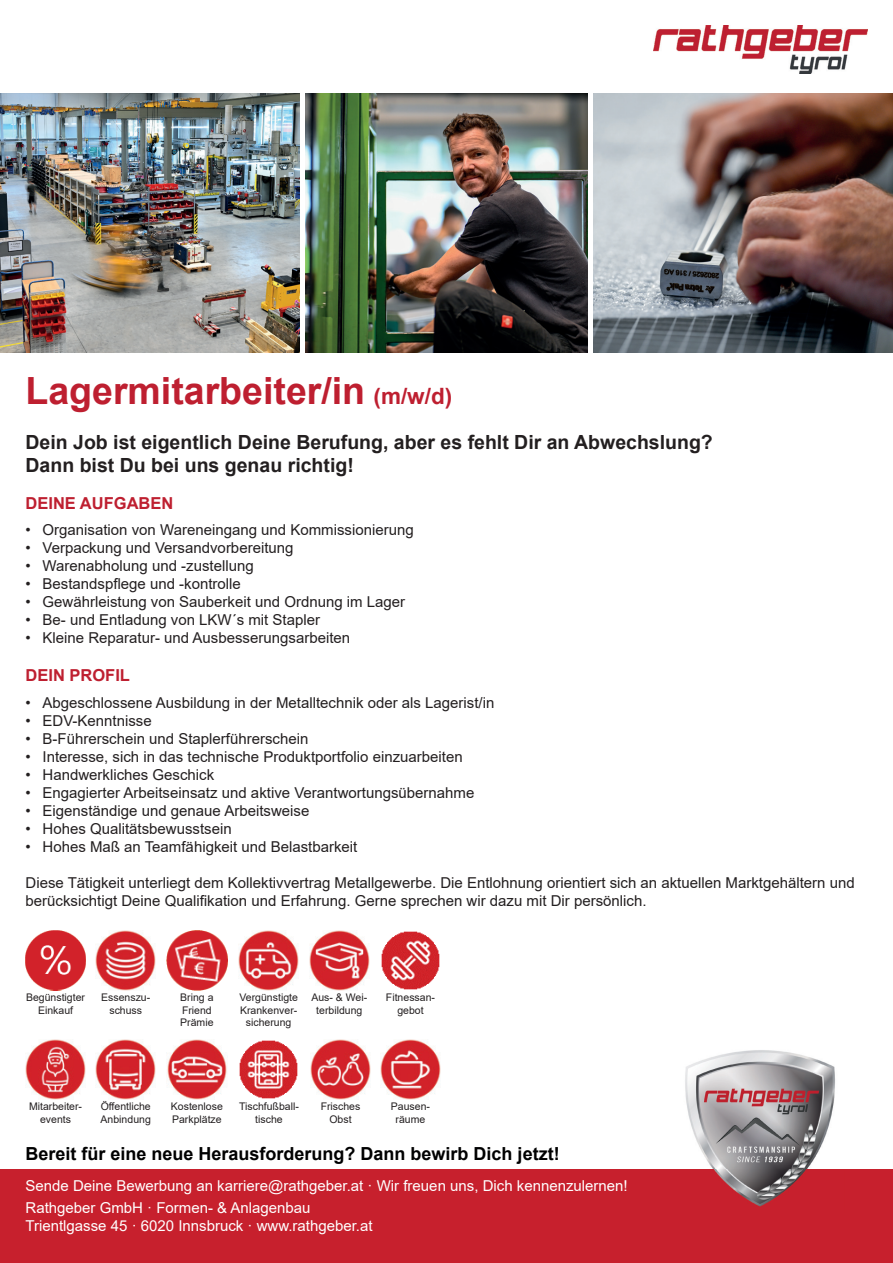
<style>
.page{position:relative;width:893px;height:1263px;background:#fff}
.page>*{position:absolute;margin:0;border:0;box-sizing:border-box;transform-origin:0 0}
.t1{font:700 37.5px "Arial";color:#be1f30}
.t2{font:700 19.5px/23.4px "Arial";color:#231f20}
.t3{font:700 18px "Arial";color:#000001}
.t4{font:700 16.5px "Arial";color:#be1f30}
.t5{font:15px/18px "Arial";color:#231f20}
.t6{font:15px/22.2px "Arial";color:#fff}
.t7{font:10.5px/12.6px "Arial";color:#231f20;text-align:center}
.s1{font-size:22.5px}
</style>
<div class="page">
<div style="left:0;top:1169px;width:893px;height:94px;background:#c7202d"></div>
<img style="left:653px;top:26px;width:214px;height:47px">
<img style="left:685px;top:1050px;width:150px;height:157px">
<img style="left:26px;top:930px;width:60px;height:60px">
<img style="left:96px;top:930px;width:60px;height:60px">
<img style="left:167px;top:930px;width:60px;height:60px">
<img style="left:239px;top:1040px;width:59px;height:59px">
<img style="left:309px;top:930px;width:60px;height:60px">
<img style="left:381px;top:931px;width:59px;height:59px">
<img style="left:26px;top:1039px;width:60px;height:60px">
<img style="left:96px;top:1039px;width:60px;height:60px">
<img style="left:167px;top:1039px;width:60px;height:60px">
<img style="left:239px;top:930px;width:60px;height:60px">
<img style="left:310px;top:1039px;width:61px;height:60px">
<img style="left:380px;top:1039px;width:61px;height:60px">
<img style="left:0;top:93px;width:299px;height:260px">
<img style="left:305px;top:93px;width:283px;height:260px">
<img style="left:594px;top:93px;width:299px;height:260px">
<h1 class="t1" style="left:26px;top:365px;width:428px">Lagermitarbeiter/in <span class="s1">(m/w/d)</span></h1>
<h2 class="t2" style="left:26px;top:431px;width:689px">Dein Job ist eigentlich Deine Berufung, aber es fehlt Dir an Abwechslung?<br>Dann bist Du bei uns genau richtig!</h2>
<p class="t4" style="left:26px;top:491px;width:149px">DEINE AUFGABEN</p>
<p class="t5" style="left:26px;top:521px;width:390px">• Organisation von Wareneingang und Kommissionierung</p>
<p class="t5" style="left:26px;top:539px;width:270px">• Verpackung und Versandvorbereitung</p>
<p class="t5" style="left:26px;top:557px;width:230px">• Warenabholung und -zustellung</p>
<p class="t5" style="left:26px;top:575px;width:217px">• Bestandspflege und -kontrolle</p>
<p class="t5" style="left:26px;top:593px;width:381px">• Gewährleistung von Sauberkeit und Ordnung im Lager</p>
<p class="t5" style="left:26px;top:611px;width:296px">• Be- und Entladung von LKW´s mit Stapler</p>
<p class="t5" style="left:26px;top:629px;width:326px">• Kleine Reparatur- und Ausbesserungsarbeiten</p>
<p class="t4" style="left:26px;top:664px;width:106px">DEIN PROFIL</p>
<p class="t5" style="left:26px;top:693px;width:470px">• Abgeschlossene Ausbildung in der Metalltechnik oder als Lagerist/in</p>
<p class="t5" style="left:26px;top:711px;width:128px">• EDV-Kenntnisse</p>
<p class="t5" style="left:26px;top:729px;width:284px">• B-Führerschein und Staplerführerschein</p>
<p class="t5" style="left:26px;top:747px;width:439px">• Interesse, sich in das technische Produktportfolio einzuarbeiten</p>
<p class="t5" style="left:26px;top:765px;width:190px">• Handwerkliches Geschick</p>
<p class="t5" style="left:26px;top:783px;width:450px">• Engagierter Arbeitseinsatz und aktive Verantwortungsübernahme</p>
<p class="t5" style="left:26px;top:801px;width:285px">• Eigenständige und genaue Arbeitsweise</p>
<p class="t5" style="left:26px;top:819px;width:208px">• Hohes Qualitätsbewusstsein</p>
<p class="t5" style="left:26px;top:837px;width:333px">• Hohes Maß an Teamfähigkeit und Belastbarkeit</p>
<p class="t5" style="left:26px;top:873px;width:831px">Diese Tätigkeit unterliegt dem Kollektivvertrag Metallgewerbe. Die Entlohnung orientiert sich an aktuellen Marktgehältern und berücksichtigt Deine Qualifikation und Erfahrung. Gerne sprechen wir dazu mit Dir persönlich.</p>
<p class="t7" style="left:311px;top:991px;width:57px">Aus- &amp; Wei&shy;terbildung</p>
<p class="t7" style="left:26px;top:991px;width:60px">Begünstigter<br>Einkauf</p>
<p class="t7" style="left:386px;top:991px;width:51px">Fitnessan&shy;gebot</p>
<p class="t7" style="left:240px;top:991px;width:60px">Vergünstigte<br>Krankenver&shy;sicherung</p>
<p class="t7" style="left:101px;top:991px;width:51px">Essenszu&shy;schuss</p>
<p class="t7" style="left:180px;top:991px;width:35px;text-align:left">Bring a<br>Friend<br>Prämie</p>
<p class="t7" style="left:29px;top:1100px;width:55px">Mitarbeiter&shy;events</p>
<p class="t7" style="left:101px;top:1100px;width:52px;text-align:left">Öffentliche<br>Anbindung</p>
<p class="t7" style="left:171px;top:1100px;width:53px;text-align:left">Kostenlose<br>Parkplätze</p>
<p class="t7" style="left:321px;top:1100px;width:41px">Frisches<br>Obst</p>
<p class="t7" style="left:391px;top:1100px;width:41px">Pausen&shy;räume</p>
<p class="t7" style="left:239px;top:1100px;width:61px">Tischfußball&shy;tische</p>
<p class="t3" style="left:26px;top:1141px;width:536px">Bereit für eine neue Herausforderung? Dann bewirb Dich jetzt!</p>
<p class="t6" style="left:26px;top:1174px;width:604px">Sende Deine Bewerbung an karriere@rathgeber.at · Wir freuen uns, Dich kennenzulernen!<br>Rathgeber GmbH · Formen- &amp; Anlagenbau</p>
<p class="t6" style="left:26px;top:1215px;width:349px">Trientlgasse 45 · 6020 Innsbruck · www.rathgeber.at</p>
</div>
